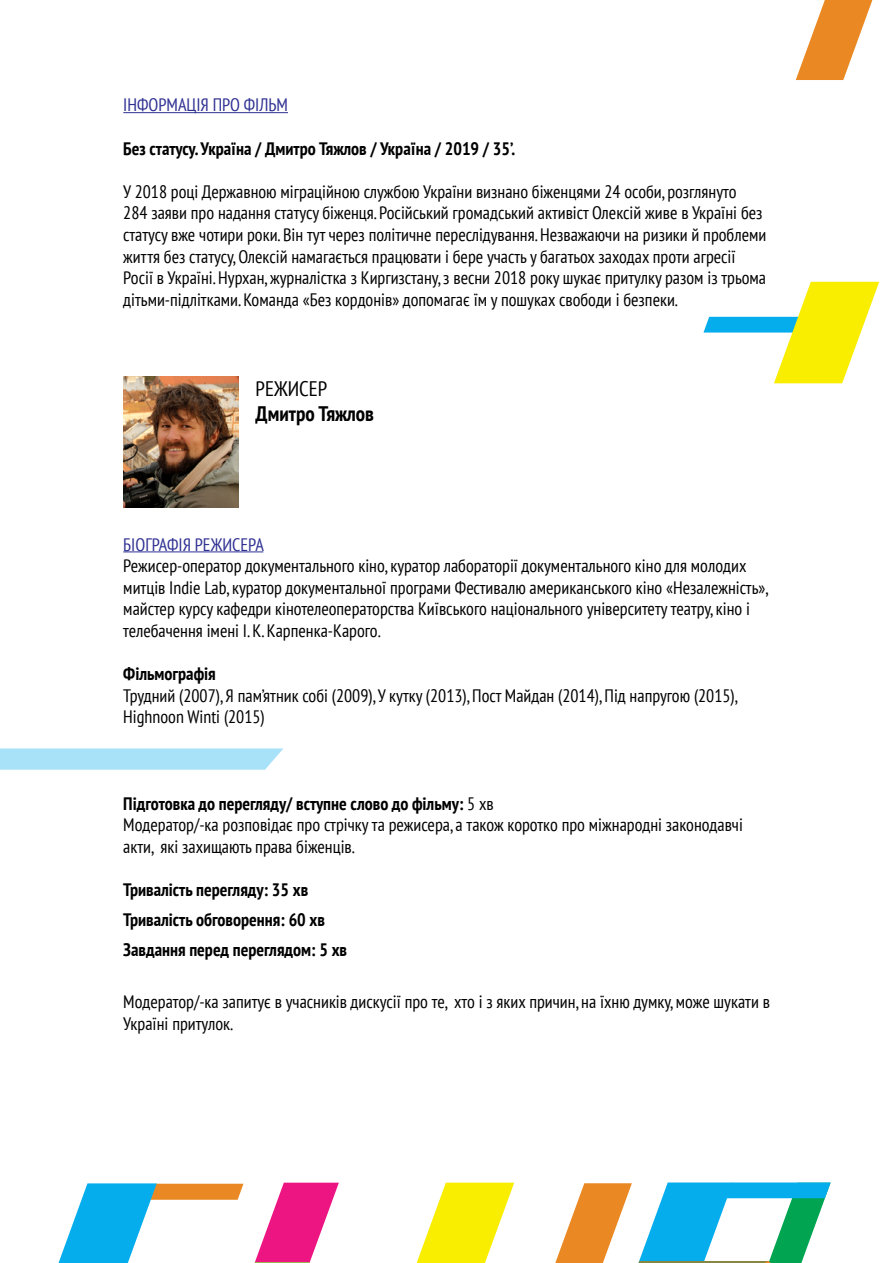
<style>
.page{position:relative;width:893px;height:1263px;background:#fff}
.page>*{position:absolute;margin:0;border:0;box-sizing:border-box;transform-origin:0 0}
.t1{font:700 condensed 21px "PT Sans";color:#000}
.t2{font:condensed 21px "PT Sans";color:#000}
.t3{font:condensed 18px/21.6px "PT Sans";color:#000}
.t4{font:700 condensed 18px/30.2px "PT Sans";color:#000}
.t5{font:condensed 18px "PT Sans";color:#2e3092}
.s1{font-weight:700}
</style>
<div class="page">
<hr style="left:123px;top:112px;width:165px;height:1px;background:#2e3092">
<hr style="left:123px;top:551px;width:140px;height:1px;background:#2e3092">
<svg style="left:555px;top:1183px;width:77px;height:80px"></svg>
<svg style="left:255px;top:1183px;width:84px;height:79px"></svg>
<hr style="left:255px;top:1262px;width:55px;height:1px;background:#8bc43e">
<svg style="left:417px;top:1183px;width:97px;height:80px"></svg>
<svg style="left:638px;top:1182px;width:193px;height:81px"></svg>
<svg style="left:59px;top:1183px;width:184px;height:80px"></svg>
<img style="left:123px;top:376px;width:116px;height:131px">
<svg style="left:703px;top:282px;width:176px;height:101px"></svg>
<svg style="left:796px;top:0;width:76px;height:80px"></svg>
<svg style="left:0;top:748px;width:283px;height:22px;background:#ace3f8"></svg>
<p class="t5" style="left:123px;top:93px;width:166px">ІНФОРМАЦІЯ ПРО ФІЛЬМ</p>
<p class="t4" style="left:123px;top:133px;width:393px">Без статусу. Україна / Дмитро Тяжлов / Україна / 2019 / 35’.</p>
<p class="t3" style="left:123px;top:180px;width:645px">У 2018 році Державною міграційною службою України визнано біженцями 24 особи, розглянуто<br>284 заяви про надання статусу біженця. Російський громадський активіст Олексій живе в Україні без статусу вже чотири роки. Він тут через політичне переслідування. Незважаючи на ризики й проблеми життя без статусу, Олексій намагається працювати і бере участь у багатьох заходах проти агресії Росії в Україні. Нурхан, журналістка з Киргизстану, з весни 2018 року шукає притулку разом із трьома дітьми-підлітками. Команда «Без кордонів» допомагає їм у пошуках свободи і безпеки.</p>
<p class="t2" style="left:256px;top:375px;width:73px">РЕЖИСЕР</p>
<p class="t1" style="left:256px;top:400px;width:120px">Дмитро Тяжлов</p>
<p class="t5" style="left:123px;top:533px;width:142px">БІОГРАФІЯ РЕЖИСЕРА</p>
<p class="t3" style="left:123px;top:555px;width:647px">Режисер-оператор документального кіно, куратор лабораторії документального кіно для молодих митців Indie Lab, куратор документальної програми Фестивалю американського кіно «Незалежність», майстер курсу кафедри кінотелеоператорства Київського національного університету театру, кіно і телебачення імені І. К. Карпенка-Карого.</p>
<p class="t4" style="left:123px;top:658px;width:94px">Фільмографія</p>
<p class="t3" style="left:123px;top:684px;width:616px">Трудний (2007), Я пам’ятник собі (2009), У кутку (2013), Пост Майдан (2014), Під напругою (2015),<br>Highnoon Winti (2015)</p>
<p class="t3" style="left:123px;top:792px;width:621px"><span class="s1">Підготовка до перегляду/ вступне слово до фільму:</span> 5 хв<br>Модератор/-ка розповідає про стрічку та режисера, а також коротко про міжнародні законодавчі акти, які захищають права біженців.</p>
<p class="t4" style="left:123px;top:874px;width:225px">Тривалість перегляду: 35 хв<br>Тривалість обговорення: 60 хв<br>Завдання перед переглядом: 5 хв</p>
<p class="t3" style="left:123px;top:990px;width:648px">Модератор/-ка запитує в учасників дискусії про те, хто і з яких причин, на їхню думку, може шукати в<br>Україні притулок.</p>
</div>
